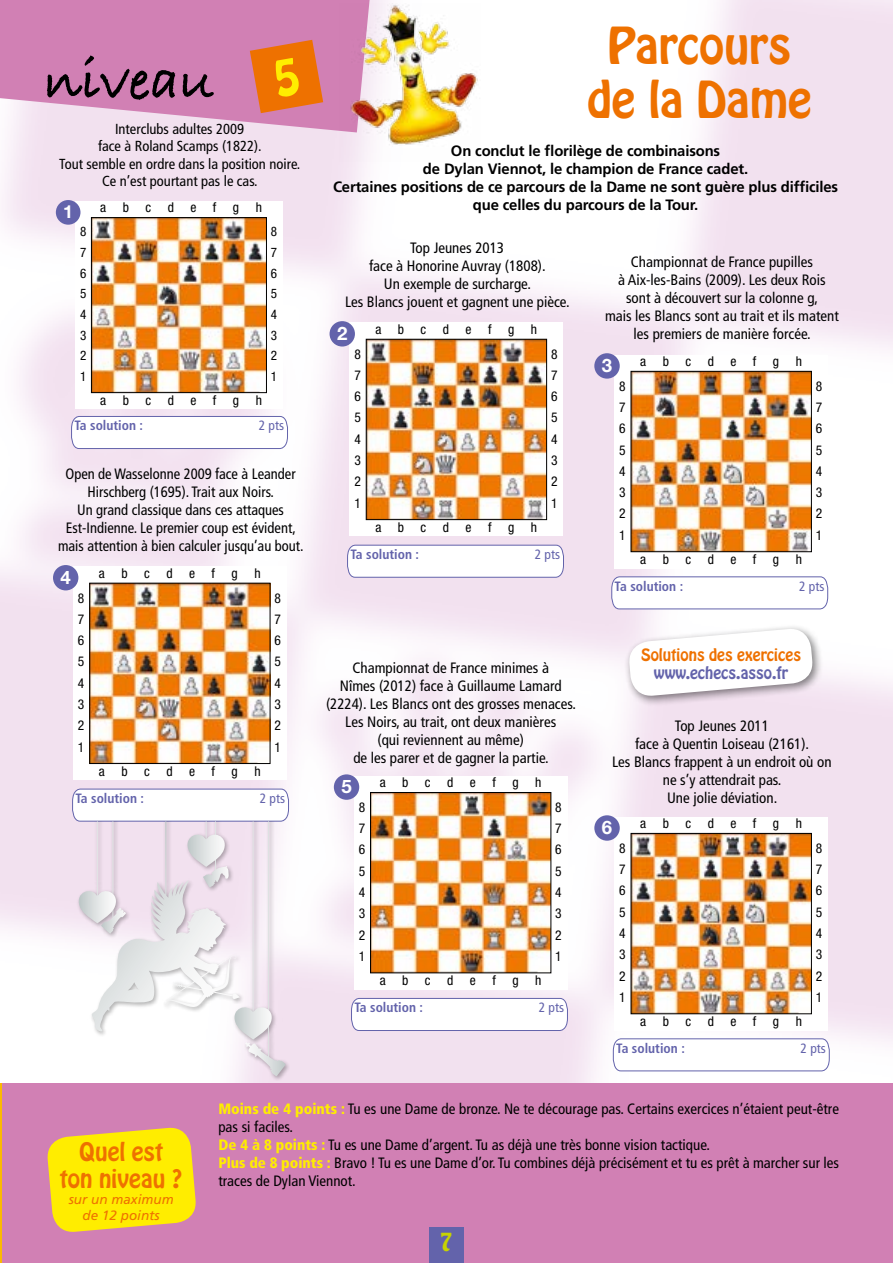
<style>
.page{position:relative;width:893px;height:1263px;background:#fff}
.page>*{position:absolute;margin:0;border:0;box-sizing:border-box;transform-origin:0 0}
.t1{font:57px "Bradley Hand ITCTT Bold";color:#000}
.t2{font:45px/54px "Hobo Std";color:#ee7100;text-align:center}
.t3{font:22.5px/27px "Hobo Std";color:#ee7100;text-align:center}
.t4{font:22.5px "Hobo Std";color:#c7d300}
.t5{font:700 18.6px "Helvetica Neue LT Std";color:#fff}
.t6{font:700 18px "Helvetica Neue LT Std";color:#fff}
.t7{font:condensed 15px/18px "Frutiger";color:#000;text-align:center}
.t8{font:700 15px/18px "Frutiger";letter-spacing:-.01em;color:#000;text-align:center}
.t9{font:15px "Hobo Std";color:#ee7100}
.t10{font:15px "Hobo Std";color:#6363ab}
.t11{font:condensed 14.55px/17.4px "Frutiger";color:#000;text-align:center}
.t12{font:condensed 13.5px/21.3px "Helvetica Neue LT Std";color:#000;text-align:justify}
.t13{font:700 condensed 13.5px "Frutiger";color:#6363ab}
.t14{font:condensed 13.5px "Frutiger";color:#6363ab}
.t15{font:italic 13.5px/16.2px "Frutiger";color:#ee7100;text-align:center}
.t16{font:condensed 13.05px/20.7px "Helvetica Neue LT Std";color:#000;text-align:justify}
.s1{font-weight:900;color:#ffed00}
</style>
<div class="page">
<img style="left:0;top:0;width:893px;height:1083px">
<div style="left:0;top:1083px;width:893px;height:180px;background:#d180b4"></div>
<svg style="left:47px;top:1127px;width:149px;height:105px;background:#f8dc1a"></svg>
<svg style="left:0;top:0;width:370px;height:132px;background:#d68ebd"></svg>
<div style="left:429px;top:1227px;width:34px;height:36px;background:#6363ab"></div>
<hr style="left:0;top:1083px;width:1px;height:180px;background:#fbb900">
<img style="left:340px;top:3px;width:140px;height:158px">
<div style="left:75px;top:201px;width:208px;height:208px;background:#fff"></div>
<img style="left:93px;top:219px;width:172px;height:172px">
<div style="left:91px;top:217px;width:176px;height:176px;border:1px solid #000"></div>
<div style="left:56px;top:200px;width:24px;height:25px;background:#6363ab;border-radius:50%"></div>
<svg style="left:71px;top:416px;width:217px;height:33px"></svg>
<div style="left:349px;top:322px;width:214px;height:214px;background:#fff"></div>
<img style="left:368px;top:341px;width:177px;height:177px">
<div style="left:366px;top:339px;width:181px;height:181px;border:1px solid #000"></div>
<div style="left:330px;top:321px;width:25px;height:25px;background:#6363ab;border-radius:50%"></div>
<svg style="left:347px;top:545px;width:217px;height:33px"></svg>
<div style="left:614px;top:355px;width:214px;height:213px;background:#fff"></div>
<img style="left:633px;top:373px;width:177px;height:177px">
<div style="left:631px;top:371px;width:181px;height:181px;border:1px solid #000"></div>
<div style="left:594px;top:353px;width:26px;height:26px;background:#6363ab;border-radius:50%"></div>
<svg style="left:611px;top:576px;width:217px;height:33px"></svg>
<div style="left:614px;top:817px;width:214px;height:213px;background:#fff"></div>
<img style="left:633px;top:835px;width:177px;height:177px">
<div style="left:631px;top:833px;width:181px;height:181px;border:1px solid #000"></div>
<div style="left:594px;top:815px;width:26px;height:26px;background:#6363ab;border-radius:50%"></div>
<svg style="left:613px;top:1038px;width:217px;height:33px"></svg>
<div style="left:354px;top:776px;width:214px;height:214px;background:#fff"></div>
<img style="left:372px;top:794px;width:177px;height:177px">
<div style="left:370px;top:792px;width:181px;height:181px;border:1px solid #000"></div>
<div style="left:334px;top:774px;width:25px;height:26px;background:#6363ab;border-radius:50%"></div>
<svg style="left:351px;top:998px;width:217px;height:33px"></svg>
<div style="left:624px;top:624px;width:200px;height:82px;background:#000;opacity:.5"></div>
<svg style="left:628px;top:627px;width:186px;height:70px"></svg>
<div style="left:73px;top:566px;width:214px;height:214px;background:#fff"></div>
<img style="left:91px;top:585px;width:177px;height:177px">
<div style="left:89px;top:583px;width:181px;height:181px;border:1px solid #000"></div>
<div style="left:53px;top:565px;width:25px;height:25px;background:#6363ab;border-radius:50%"></div>
<div style="left:51px;top:821px;width:240px;height:259px;background:#000;opacity:.3"></div>
<svg style="left:72px;top:789px;width:217px;height:287px"></svg>
<svg style="left:250px;top:40px;width:73px;height:73px;background:#e6742c"></svg>
<h1 class="t1" style="left:44px;top:48px;width:173px">niveau</h1>
<p class="t11" style="left:59px;top:120px;width:243px">Interclubs adultes 2009<br>face à Roland Scamps (1822).<br>Tout semble en ordre dans la position noire.<br>Ce n’est pourtant pas le cas.</p>
<p class="t6" style="left:63px;top:201px;width:12px">1</p>
<p class="t12" style="left:100px;top:197px;width:163px">a b c d e f g h</p>
<p class="t16" style="left:80px;top:221px;width:8px">8<br>7<br>6<br>5<br>4<br>3<br>2<br>1</p>
<p class="t16" style="left:271px;top:221px;width:8px">8<br>7<br>6<br>5<br>4<br>3<br>2<br>1</p>
<p class="t12" style="left:100px;top:389px;width:163px">a b c d e f g h</p>
<p class="t13" style="left:74px;top:418px;width:70px">Ta solution :</p>
<p class="t14" style="left:259px;top:418px;width:27px">2 pts</p>
<p class="t7" style="left:58px;top:465px;width:247px">Open de Wasselonne 2009 face à Leander Hirschberg (1695). Trait aux Noirs.<br>Un grand classique dans ces attaques Est-Indienne. Le premier coup est évident, mais attention à bien calculer jusqu’au bout.</p>
<p class="t5" style="left:61px;top:566px;width:12px">4</p>
<p class="t12" style="left:99px;top:562px;width:163px">a b c d e f g h</p>
<p class="t12" style="left:78px;top:587px;width:8px">8<br>7<br>6<br>5<br>4<br>3<br>2<br>1</p>
<p class="t12" style="left:274px;top:587px;width:8px">8<br>7<br>6<br>5<br>4<br>3<br>2<br>1</p>
<p class="t12" style="left:99px;top:760px;width:163px">a b c d e f g h</p>
<p class="t13" style="left:75px;top:790px;width:70px">Ta solution :</p>
<p class="t14" style="left:260px;top:790px;width:27px">2 pts</p>
<h2 class="t2" style="left:587px;top:19px;width:226px">Parcours de la Dame</h2>
<p class="t8" style="left:333px;top:142px;width:507px">On conclut le florilège de combinaisons<br>de Dylan Viennot, le champion de France cadet.<br>Certaines positions de ce parcours de la Dame ne sont guère plus difficiles que celles du parcours de la Tour.</p>
<p class="t7" style="left:345px;top:239px;width:226px">Top Jeunes 2013<br>face à Honorine Auvray (1808).<br>Un exemple de surcharge.<br>Les Blancs jouent et gagnent une pièce.</p>
<p class="t5" style="left:337px;top:322px;width:12px">2</p>
<p class="t12" style="left:375px;top:318px;width:163px">a b c d e f g h</p>
<p class="t12" style="left:354px;top:343px;width:8px">8<br>7<br>6<br>5<br>4<br>3<br>2<br>1</p>
<p class="t12" style="left:551px;top:343px;width:8px">8<br>7<br>6<br>5<br>4<br>3<br>2<br>1</p>
<p class="t12" style="left:375px;top:516px;width:163px">a b c d e f g h</p>
<p class="t13" style="left:350px;top:546px;width:70px">Ta solution :</p>
<p class="t14" style="left:535px;top:546px;width:27px">2 pts</p>
<p class="t7" style="left:326px;top:658px;width:252px">Championnat de France minimes à<br>Nîmes (2012) face à Guillaume Lamard (2224). Les Blancs ont des grosses menaces.<br>Les Noirs, au trait, ont deux manières<br>(qui reviennent au même)<br>de les parer et de gagner la partie.</p>
<p class="t12" style="left:380px;top:771px;width:163px">a b c d e f g h</p>
<p class="t5" style="left:341px;top:775px;width:12px">5</p>
<p class="t12" style="left:359px;top:796px;width:8px">8<br>7<br>6<br>5<br>4<br>3<br>2<br>1</p>
<p class="t12" style="left:555px;top:796px;width:8px">8<br>7<br>6<br>5<br>4<br>3<br>2<br>1</p>
<p class="t12" style="left:380px;top:970px;width:163px">a b c d e f g h</p>
<p class="t13" style="left:354px;top:999px;width:70px">Ta solution :</p>
<p class="t14" style="left:539px;top:1000px;width:27px">2 pts</p>
<p class="t7" style="left:605px;top:253px;width:235px">Championnat de France pupilles<br>à Aix-les-Bains (2009). Les deux Rois sont à découvert sur la colonne g,<br>mais les Blancs sont au trait et ils matent les premiers de manière forcée.</p>
<p class="t5" style="left:602px;top:354px;width:12px">3</p>
<p class="t12" style="left:640px;top:350px;width:163px">a b c d e f g h</p>
<p class="t12" style="left:619px;top:375px;width:8px">8<br>7<br>6<br>5<br>4<br>3<br>2<br>1</p>
<p class="t12" style="left:816px;top:375px;width:8px">8<br>7<br>6<br>5<br>4<br>3<br>2<br>1</p>
<p class="t12" style="left:640px;top:548px;width:163px">a b c d e f g h</p>
<p class="t13" style="left:615px;top:578px;width:70px">Ta solution :</p>
<p class="t14" style="left:799px;top:578px;width:27px">2 pts</p>
<p class="t9" style="left:641px;top:644px;width:162px">Solutions des exercices</p>
<p class="t10" style="left:654px;top:662px;width:136px">www.echecs.asso.fr</p>
<p class="t7" style="left:612px;top:717px;width:221px">Top Jeunes 2011<br>face à Quentin Loiseau (2161).<br>Les Blancs frappent à un endroit où on ne s’y attendrait pas.<br>Une jolie déviation.</p>
<p class="t5" style="left:602px;top:816px;width:12px">6</p>
<p class="t12" style="left:640px;top:812px;width:163px">a b c d e f g h</p>
<p class="t12" style="left:619px;top:837px;width:8px">8<br>7<br>6<br>5<br>4<br>3<br>2<br>1</p>
<p class="t12" style="left:816px;top:837px;width:8px">8<br>7<br>6<br>5<br>4<br>3<br>2<br>1</p>
<p class="t12" style="left:640px;top:1010px;width:163px">a b c d e f g h</p>
<p class="t13" style="left:616px;top:1040px;width:70px">Ta solution :</p>
<p class="t14" style="left:801px;top:1040px;width:27px">2 pts</p>
<h3 class="t3" style="left:60px;top:1138px;width:124px">Quel est ton niveau ?</h3>
<p class="t15" style="left:69px;top:1191px;width:107px">sur un maximum de 12 points</p>
<p class="t7" style="left:218px;top:1100px;width:622px;text-align:left"><span class="s1">Moins de 4 points :</span> Tu es une Dame de bronze. Ne te décourage pas. Certains exercices n’étaient peut-être pas si faciles.<br><span class="s1">De 4 à 8 points :</span> Tu es une Dame d’argent. Tu as déjà une très bonne vision tactique.<br><span class="s1">Plus de 8 points :</span> Bravo ! Tu es une Dame d’or. Tu combines déjà précisément et tu es prêt à marcher sur les traces de Dylan Viennot.</p>
<h3 class="t4" style="left:440px;top:1226px;width:15px">7</h3>
</div>
